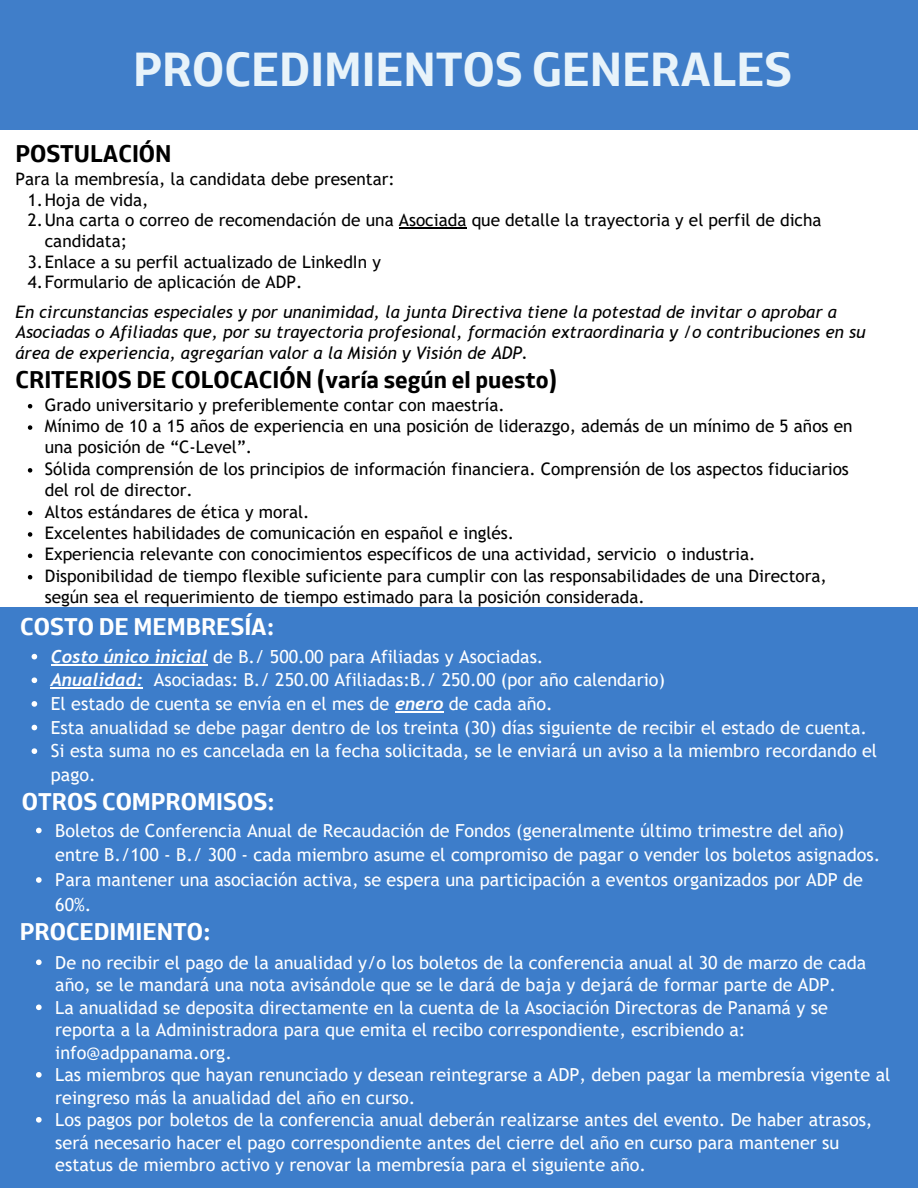
<style>
.page{position:relative;width:918px;height:1188px;background:#fff}
.page>*{position:absolute;margin:0;border:0;box-sizing:border-box;transform-origin:0 0}
.t1{font:700 47.4px "XXII Centar";color:#e8f3fa}
.t2{font:700 24px "XXII Centar";color:#000}
.t3{font:700 24px "XXII Centar";color:#fff}
.t4{font:18px/22.5px "Trebuchet MS";color:#fff}
.t5{font:italic 700 18px "Trebuchet";color:#fff}
.t6{font:17.25px/21.3px "Trebuchet MS";color:#000}
.t7{font:italic 17.25px/20.7px "Trebuchet MS";color:#000}
.s1{font-family:"Trebuchet";font-weight:700;font-style:italic}
</style>
<div class="page">
<div style="left:0;top:0;width:918px;height:129px;background:#407ec9"></div>
<svg style="left:28px;top:404px;width:4px;height:4px"></svg>
<svg style="left:28px;top:425px;width:4px;height:5px"></svg>
<svg style="left:28px;top:468px;width:4px;height:5px"></svg>
<svg style="left:28px;top:511px;width:4px;height:4px"></svg>
<svg style="left:28px;top:532px;width:4px;height:5px"></svg>
<svg style="left:28px;top:554px;width:4px;height:4px"></svg>
<svg style="left:28px;top:575px;width:4px;height:4px"></svg>
<div style="left:0;top:607px;width:918px;height:581px;background:#3d7dca"></div>
<svg style="left:32px;top:654px;width:5px;height:5px"></svg>
<hr style="left:51px;top:664px;width:157px;height:1px;background:#fff">
<svg style="left:32px;top:677px;width:5px;height:6px"></svg>
<hr style="left:51px;top:688px;width:92px;height:1px;background:#fff">
<svg style="left:32px;top:701px;width:5px;height:6px"></svg>
<hr style="left:395px;top:711px;width:48px;height:1px;background:#fff">
<svg style="left:32px;top:725px;width:5px;height:5px"></svg>
<svg style="left:32px;top:748px;width:5px;height:6px"></svg>
<hr style="left:399px;top:228px;width:67px;height:1px;background:#000">
<svg style="left:36px;top:828px;width:6px;height:5px"></svg>
<svg style="left:36px;top:877px;width:6px;height:6px"></svg>
<svg style="left:36px;top:960px;width:6px;height:5px"></svg>
<svg style="left:36px;top:1005px;width:6px;height:5px"></svg>
<svg style="left:36px;top:1072px;width:6px;height:6px"></svg>
<svg style="left:36px;top:1117px;width:6px;height:6px"></svg>
<p class="t1" style="left:133px;top:49px;width:660px">PROCEDIMIENTOS GENERALES</p>
<p class="t2" style="left:15px;top:144px;width:158px">POSTULACIÓN</p>
<p class="t6" style="left:15px;top:168px;width:381px">Para la membresía, la candidata debe presentar:</p>
<p class="t6" style="left:28px;top:189px;width:122px">1.Hoja de vida,</p>
<p class="t6" style="left:45px;top:210px;width:778px;line-height:20.7px;text-indent:-17px">2.Una carta o correo de recomendación de una Asociada que detalle la trayectoria y el perfil de dicha candidata;</p>
<h2 class="t6" style="left:28px;top:251px;width:355px">3.Enlace a su perfil actualizado de LinkedIn y</h2>
<p class="t6" style="left:28px;top:272px;width:276px">4.Formulario de aplicación de ADP.</p>
<p class="t7" style="left:15px;top:301px;width:852px">En circunstancias especiales y por unanimidad, la junta Directiva tiene la potestad de invitar o aprobar a<br>Asociadas o Afiliadas que, por su trayectoria profesional, formación extraordinaria y /o contribuciones en su área de experiencia, agregarían valor a la Misión y Visión de ADP.</p>
<p class="t2" style="left:15px;top:370px;width:543px">CRITERIOS DE COLOCACIÓN (varía según el puesto)</p>
<h1 class="t6" style="left:45px;top:394px;width:462px">Grado universitario y preferiblemente contar con maestría.</h1>
<h2 class="t6" style="left:45px;top:415px;width:809px">Mínimo de 10 a 15 años de experiencia en una posición de liderazgo, además de un mínimo de 5 años en una posición de “C-Level”.</h2>
<p class="t6" style="left:45px;top:458px;width:806px">Sólida comprensión de los principios de información financiera. Comprensión de los aspectos fiduciarios del rol de director.</p>
<p class="t6" style="left:45px;top:501px;width:266px">Altos estándares de ética y moral.</p>
<p class="t6" style="left:45px;top:522px;width:471px">Excelentes habilidades de comunicación en español e inglés.</p>
<p class="t6" style="left:45px;top:544px;width:712px">Experiencia relevante con conocimientos específicos de una actividad, servicio o industria.</p>
<p class="t6" style="left:45px;top:565px;width:784px">Disponibilidad de tiempo flexible suficiente para cumplir con las responsabilidades de una Directora, según sea el requerimiento de tiempo estimado para la posición considerada.</p>
<p class="t3" style="left:20px;top:617px;width:256px">COSTO DE MEMBRESÍA:</p>
<h3 class="t4" style="left:51px;top:645px;width:494px"><span class="s1">Costo único inicial</span> de B./ 500.00 para Afiliadas y Asociadas.</h3>
<p class="t5" style="left:51px;top:670px;width:94px">Anualidad:</p>
<p class="t4" style="left:51px;top:668px;width:616px;line-height:23.7px;text-indent:103px">Asociadas: B./ 250.00 Afiliadas:B./ 250.00 (por año calendario)<br>El estado de cuenta se envía en el mes de <span class="s1">enero</span> de cada año.</p>
<p class="t4" style="left:51px;top:716px;width:818px">Esta anualidad se debe pagar dentro de los treinta (30) días siguiente de recibir el estado de cuenta.</p>
<p class="t4" style="left:51px;top:739px;width:828px;line-height:23.7px">Si esta suma no es cancelada en la fecha solicitada, se le enviará un aviso a la miembro recordando el pago.</p>
<h2 class="t3" style="left:22px;top:791px;width:255px">OTROS COMPROMISOS:</h2>
<p class="t4" style="left:55px;top:818px;width:827px;line-height:24.8px">Boletos de Conferencia Anual de Recaudación de Fondos (generalmente último trimestre del año) entre B./100 - B./ 300 - cada miembro asume el compromiso de pagar o vender los boletos asignados.</p>
<p class="t4" style="left:55px;top:867px;width:809px;line-height:24.8px">Para mantener una asociación activa, se espera una participación a eventos organizados por ADP de<br>60%.</p>
<p class="t3" style="left:20px;top:922px;width:192px">PROCEDIMIENTO:</p>
<h2 class="t4" style="left:55px;top:951px;width:812px">De no recibir el pago de la anualidad y/o los boletos de la conferencia anual al 30 de marzo de cada año, se le mandará una nota avisándole que se le dará de baja y dejará de formar parte de ADP.</h2>
<p class="t4" style="left:55px;top:996px;width:774px">La anualidad se deposita directamente en la cuenta de la Asociación Directoras de Panamá y se reporta a la Administradora para que emita el recibo correspondiente, escribiendo a: info@adppanama.org.</p>
<p class="t4" style="left:55px;top:1063px;width:837px">Las miembros que hayan renunciado y desean reintegrarse a ADP, deben pagar la membresía vigente al reingreso más la anualidad del año en curso.</p>
<p class="t4" style="left:55px;top:1108px;width:819px">Los pagos por boletos de la conferencia anual deberán realizarse antes del evento. De haber atrasos, será necesario hacer el pago correspondiente antes del cierre del año en curso para mantener su estatus de miembro activo y renovar la membresía para el siguiente año.</p>
</div>
